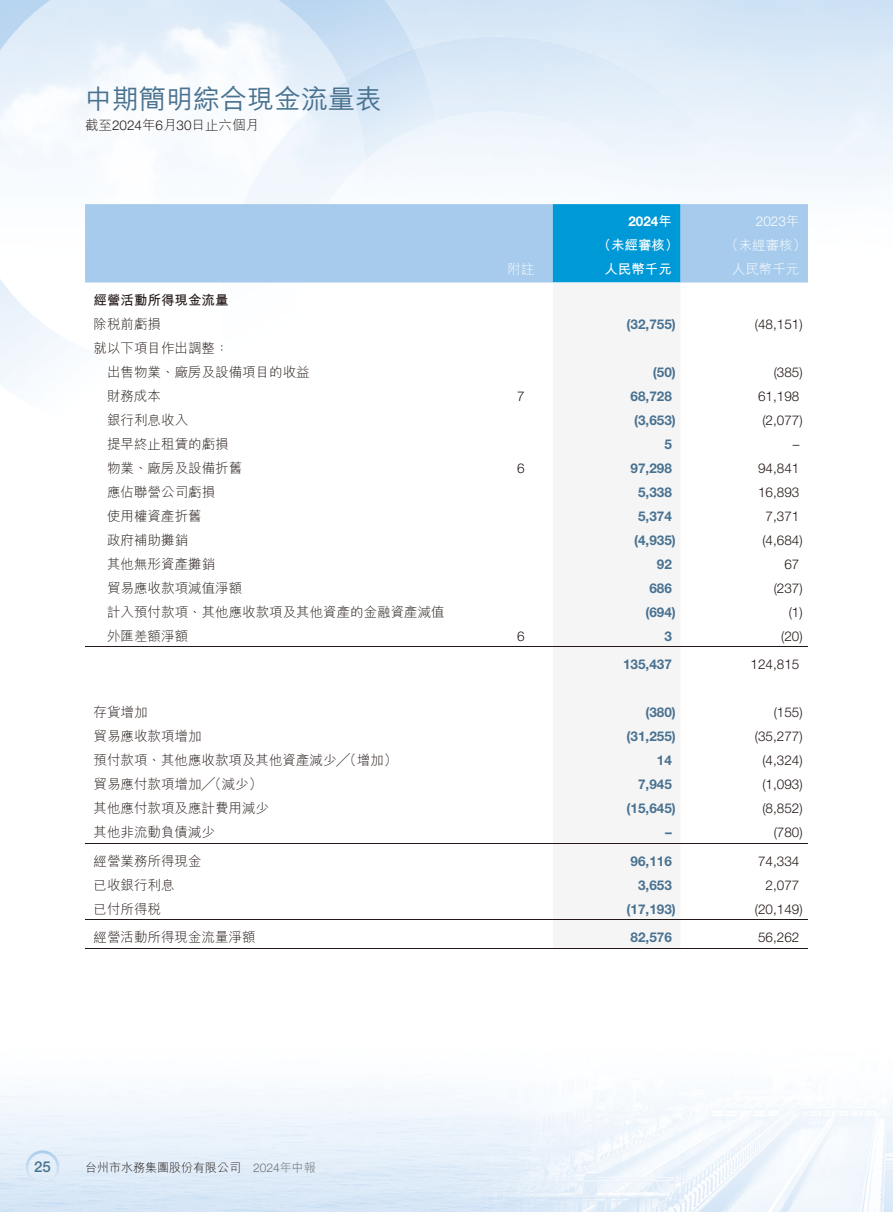
<style>
.page{position:relative;width:893px;height:1212px;background:#fff}
.page>*{position:absolute;margin:0;border:0;box-sizing:border-box;transform-origin:0 0}
.t1{font:27px "M Hei HK Medium E Ten B5 H";color:#497290}
.t2{font:500 15px "Helvetica Neue LT Std";color:#497290}
.t3{font:13.5px/24px "M Hei HK Light E Ten B5 H";color:#231916}
.t4{font:300 13.5px "Helvetica Neue LT Std";color:#231916}
.t5{font:700 13.5px "Helvetica Neue LT Std";color:#497290}
.t6{font:13.5px "M Hei HK Light E Ten B5 H";color:#fff}
.t7{font:13.5px "M Hei HK Bold E Ten B5 H";color:#fff}
.t8{font:13.5px "M Hei HK Bold E Ten B5 H";color:#231916}
.t9{font:700 13.5px "Helvetica Neue LT Std";color:#fff}
.t10{font:300 13.5px "Helvetica Neue LT Std";color:#fff}
.t11{font:12px "M Hei HK Light E Ten B5 H";color:#231916}
.s1{font-family:"Helvetica Neue LT Std";font-weight:300}
.s2{font-family:"M Hei HK Bold E Ten B5 H";font-weight:400}
.s3{font-family:"M Hei HK Light E Ten B5 H";font-weight:400}
.s4{font-family:"Helvetica Neue LT Std";font-weight:300;color:#717171}
.s5{color:#717171}
</style>
<div class="page">
<img style="left:0;top:0;width:893px;height:1212px">
<img style="left:0;top:0;width:132px;height:30px">
<img style="left:234px;top:0;width:206px;height:30px">
<img style="left:0;top:29px;width:30px;height:103px">
<img style="left:286px;top:29px;width:154px;height:20px">
<img style="left:0;top:234px;width:30px;height:206px">
<img style="left:29px;top:286px;width:52px;height:154px">
<img style="left:81px;top:337px;width:140px;height:103px">
<img style="left:320px;top:37px;width:352px;height:49px">
<div style="left:436px;top:86px;width:286px;height:51px;background:#e7f1fa"></div>
<img style="left:221px;top:136px;width:49px;height:351px">
<div style="left:571px;top:136px;width:200px;height:51px;background:#f1f7fc"></div>
<img style="left:621px;top:186px;width:150px;height:18px">
<img style="left:680px;top:282px;width:91px;height:205px">
<img style="left:270px;top:427px;width:101px;height:111px">
<img style="left:371px;top:437px;width:51px;height:150px">
<img style="left:421px;top:487px;width:132px;height:100px">
<img style="left:680px;top:487px;width:42px;height:51px">
<img style="left:320px;top:537px;width:51px;height:50px">
<img style="left:225px;top:49px;width:211px;height:378px">
<img style="left:26px;top:1150px;width:34px;height:34px">
<div style="left:85px;top:204px;width:723px;height:78px;background:#a6cbec"></div>
<div style="left:553px;top:204px;width:127px;height:78px;background:#0099d8"></div>
<div style="left:553px;top:282px;width:127px;height:666px;background:#f5f5f6"></div>
<hr style="left:85px;top:646px;width:723px;height:1px;background:#231916">
<hr style="left:85px;top:843px;width:723px;height:1px;background:#231916">
<hr style="left:85px;top:919px;width:723px;height:1px;background:#231916">
<hr style="left:85px;top:948px;width:723px;height:1px;background:#231916">
<h1 class="t1" style="left:85px;top:89px;width:298px">中期簡明綜合現金流量表</h1>
<p class="t3" style="left:85px;top:115px;width:176px">截至<span class="s1">2024</span>年<span class="s1">6</span>月<span class="s1">30</span>日止六個月</p>
<p class="t9" style="left:628px;top:214px;width:45px">2024<span class="s2">年</span></p>
<p class="t10" style="left:756px;top:217px;width:45px">2023<span class="s3">年</span></p>
<p class="t7" style="left:598px;top:240px;width:82px">（未經審核）</p>
<p class="t6" style="left:725px;top:240px;width:82px">（未經審核）</p>
<p class="t6" style="left:507px;top:264px;width:28px">附註</p>
<p class="t7" style="left:604px;top:264px;width:69px">人民幣千元</p>
<p class="t6" style="left:732px;top:264px;width:69px">人民幣千元</p>
<p class="t8" style="left:94px;top:295px;width:136px">經營活動所得現金流量</p>
<p class="t3" style="left:94px;top:314px;width:69px">除稅前虧損</p>
<p class="t5" style="left:627px;top:316px;width:51px">(32,755)</p>
<p class="t4" style="left:755px;top:319px;width:49px">(48,151)</p>
<p class="t3" style="left:107px;top:338px;width:204px;text-indent:-14px">就以下項目作出調整：<br>出售物業、廠房及設備項目的收益</p>
<p class="t5" style="left:653px;top:364px;width:25px">(50)</p>
<p class="t4" style="left:774px;top:367px;width:31px">(385)</p>
<p class="t3" style="left:107px;top:386px;width:55px">財務成本</p>
<p class="t4" style="left:517px;top:391px;width:9px">7</p>
<p class="t5" style="left:631px;top:388px;width:43px">68,728</p>
<p class="t4" style="left:758px;top:391px;width:43px">61,198</p>
<p class="t3" style="left:107px;top:410px;width:82px">銀行利息收入</p>
<p class="t5" style="left:634px;top:412px;width:43px">(3,653)</p>
<p class="t4" style="left:762px;top:415px;width:42px">(2,077)</p>
<p class="t3" style="left:107px;top:434px;width:123px">提早終止租賃的虧損</p>
<p class="t5" style="left:664px;top:436px;width:9px">5</p>
<p class="t4" style="left:793px;top:439px;width:8px">–</p>
<p class="t3" style="left:107px;top:458px;width:136px">物業、廠房及設備折舊</p>
<p class="t4" style="left:517px;top:463px;width:9px">6</p>
<p class="t5" style="left:631px;top:460px;width:43px">97,298</p>
<p class="t4" style="left:758px;top:463px;width:43px">94,841</p>
<p class="t3" style="left:107px;top:482px;width:109px">應佔聯營公司虧損</p>
<p class="t5" style="left:638px;top:484px;width:35px">5,338</p>
<p class="t4" style="left:758px;top:487px;width:43px">16,893</p>
<p class="t3" style="left:107px;top:506px;width:96px">使用權資產折舊</p>
<p class="t5" style="left:638px;top:508px;width:35px">5,374</p>
<p class="t4" style="left:766px;top:511px;width:35px">7,371</p>
<p class="t3" style="left:107px;top:530px;width:82px">政府補助攤銷</p>
<p class="t5" style="left:634px;top:532px;width:43px">(4,935)</p>
<p class="t4" style="left:762px;top:535px;width:42px">(4,684)</p>
<p class="t3" style="left:107px;top:554px;width:109px">其他無形資產攤銷</p>
<p class="t5" style="left:657px;top:556px;width:17px">92</p>
<p class="t4" style="left:784px;top:559px;width:17px">67</p>
<p class="t3" style="left:107px;top:578px;width:136px">貿易應收款項減值淨額</p>
<p class="t5" style="left:649px;top:580px;width:24px">686</p>
<p class="t4" style="left:774px;top:583px;width:31px">(237)</p>
<p class="t3" style="left:107px;top:602px;width:339px">計入預付款項、其他應收款項及其他資產的金融資產減值</p>
<p class="t5" style="left:645px;top:604px;width:32px">(694)</p>
<p class="t4" style="left:789px;top:607px;width:16px">(1)</p>
<p class="t3" style="left:107px;top:626px;width:82px">外匯差額淨額</p>
<p class="t4" style="left:517px;top:631px;width:9px">6</p>
<p class="t5" style="left:664px;top:628px;width:9px">3</p>
<p class="t4" style="left:781px;top:631px;width:23px">(20)</p>
<p class="t5" style="left:623px;top:657px;width:50px">135,437</p>
<p class="t4" style="left:751px;top:660px;width:50px">124,815</p>
<p class="t3" style="left:94px;top:702px;width:55px">存貨增加</p>
<p class="t5" style="left:645px;top:705px;width:32px">(380)</p>
<p class="t4" style="left:774px;top:708px;width:31px">(155)</p>
<p class="t3" style="left:94px;top:726px;width:109px">貿易應收款項增加</p>
<p class="t5" style="left:627px;top:729px;width:51px">(31,255)</p>
<p class="t4" style="left:755px;top:732px;width:49px">(35,277)</p>
<p class="t3" style="left:94px;top:750px;width:305px">預付款項、其他應收款項及其他資產減少╱（增加）</p>
<p class="t5" style="left:657px;top:753px;width:17px">14</p>
<p class="t4" style="left:762px;top:756px;width:42px">(4,324)</p>
<p class="t3" style="left:94px;top:774px;width:170px">貿易應付款項增加╱（減少）</p>
<p class="t5" style="left:638px;top:777px;width:35px">7,945</p>
<p class="t4" style="left:762px;top:780px;width:42px">(1,093)</p>
<p class="t3" style="left:94px;top:798px;width:177px">其他應付款項及應計費用減少</p>
<p class="t5" style="left:627px;top:801px;width:51px">(15,645)</p>
<p class="t4" style="left:762px;top:804px;width:42px">(8,852)</p>
<p class="t3" style="left:94px;top:822px;width:123px">其他非流動負債減少</p>
<p class="t5" style="left:665px;top:825px;width:8px">–</p>
<p class="t4" style="left:774px;top:828px;width:31px">(780)</p>
<p class="t3" style="left:94px;top:851px;width:109px">經營業務所得現金</p>
<p class="t5" style="left:631px;top:853px;width:43px">96,116</p>
<p class="t4" style="left:758px;top:856px;width:43px">74,334</p>
<p class="t3" style="left:94px;top:875px;width:82px">已收銀行利息</p>
<p class="t5" style="left:638px;top:877px;width:35px">3,653</p>
<p class="t4" style="left:766px;top:880px;width:35px">2,077</p>
<p class="t3" style="left:94px;top:899px;width:69px">已付所得稅</p>
<p class="t5" style="left:627px;top:901px;width:51px">(17,193)</p>
<p class="t4" style="left:755px;top:904px;width:49px">(20,149)</p>
<p class="t3" style="left:94px;top:927px;width:163px">經營活動所得現金流量淨額</p>
<p class="t5" style="left:631px;top:930px;width:43px">82,576</p>
<p class="t4" style="left:758px;top:933px;width:43px">56,262</p>
<p class="t2" style="left:34px;top:1161px;width:18px">25</p>
<p class="t11" style="left:85px;top:1163px;width:232px">台州市水務集團股份有限公司 <span class="s4">2024</span><span class="s5">年中報</span></p>
</div>
